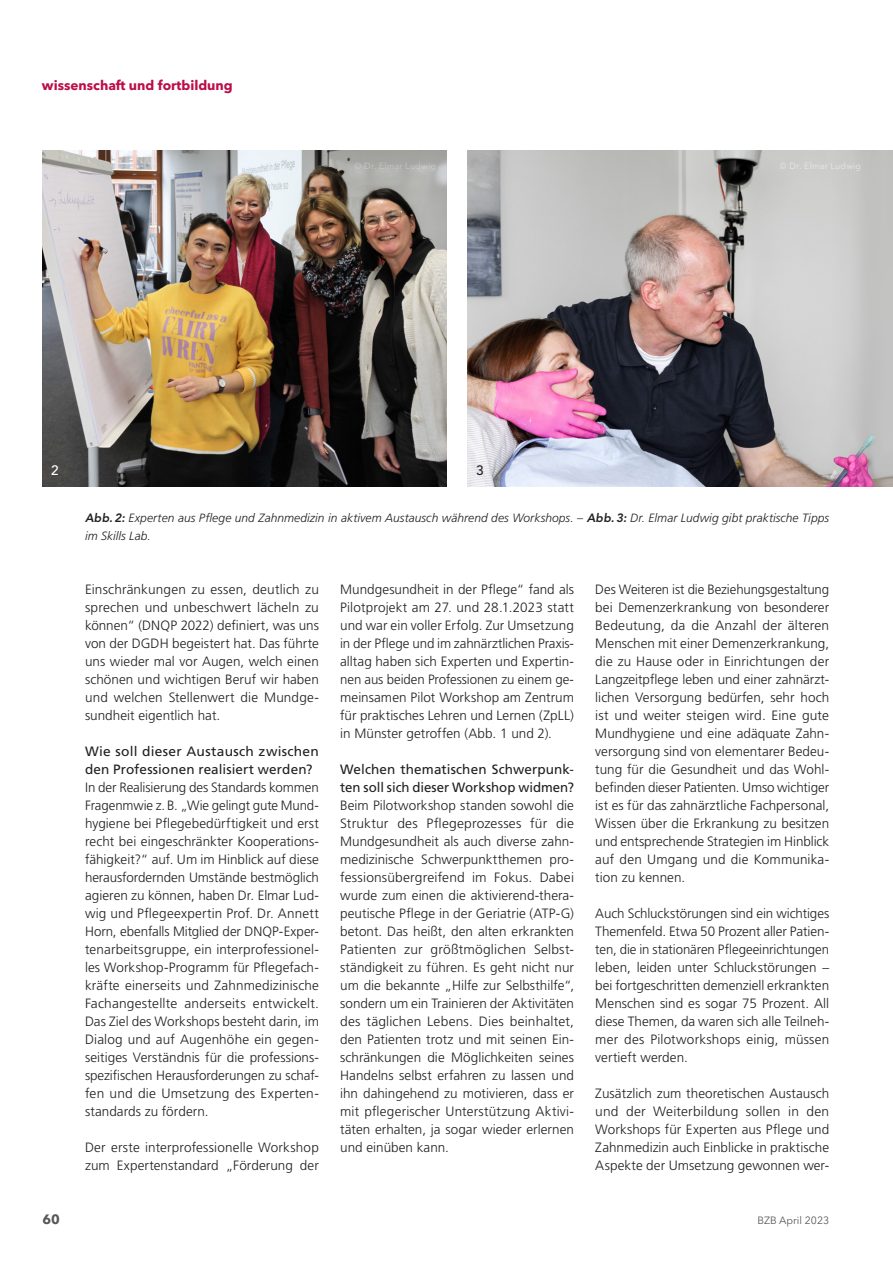
<style>
.page{position:relative;width:893px;height:1263px;background:#fff}
.page>*{position:absolute;margin:0;border:0;box-sizing:border-box;transform-origin:0 0}
.Content{font:300 13.5px/18px "Frutiger LT Std";letter-spacing:.005em;color:#231f20;text-align:justify}
.Content-2{font:13.5px/18px "Frutiger LT Std";letter-spacing:.01em;color:#231f20}
.t1{font:700 13.5px "Avenir Next LT Pro";color:#bc0d4a}
.t2{font:700 13.5px "Avenir Next LT Pro";color:#57585a}
.Picturenumber{font:500 13.5px "Avenir LT Std";color:#fff}
.Picturenumber-2{font:500 13.5px "Avenir LT Std";color:#231f20}
.t3{font:italic 300 12px/18px "Frutiger LT Std";letter-spacing:.005em;color:#231f20}
.t4{font:10.5px "Avenir Next LT Pro";color:#57585a}
.s1{font-family:"Avenir LT Std";font-weight:800}
</style>
<div class="page">
<img style="left:43px;top:151px;width:403px;height:335px">
<img style="left:468px;top:151px;width:425px;height:335px">
<p class="t1" style="left:42px;top:77px;width:192px">wissenschaft und fortbildung</p>
<p class="Picturenumber" style="left:51px;top:462px;width:9px">2</p>
<p class="Picturenumber-2" style="left:476px;top:462px;width:9px">3</p>
<p class="t3" style="left:85px;top:509px;width:746px"><span class="s1">Abb.2:</span> Experten aus Pflege und Zahnmedizin in aktivem Austausch während des Workshops. – <span class="s1">Abb.3:</span> Dr. Elmar Ludwig gibt praktische Tipps im Skills Lab.</p>
<p class="Content" style="left:85px;top:581px;width:235px">Einschränkungen zu essen, deutlich zu sprechen und unbeschwert lächeln zu können“ (DNQP 2022) definiert, was uns von der DGDH begeistert hat. Das führte uns wieder mal vor Augen, welch einen schönen und wichtigen Beruf wir haben und welchen Stellenwert die Mundge&shy;sundheit eigentlich hat.</p>
<p class="Content-2" style="left:85px;top:742px;width:235px">Wie soll dieser Austausch zwischen den Professionen realisiert werden?</p>
<p class="Content" style="left:85px;top:779px;width:235px">In der Realisierung des Standards kommen Fragenmwie z. B. „Wie gelingt gute Mund&shy;hygiene bei Pflegebedürftigkeit und erst recht bei eingeschränkter Kooperations&shy;fähigkeit?“ auf. Um im Hinblick auf diese herausfordernden Umstände bestmöglich agieren zu können, haben Dr. Elmar Lud&shy;wig und Pflegeexpertin Prof. Dr. Annett Horn, ebenfalls Mitglied der DNQP-Exper&shy;tenarbeitsgruppe, ein interprofessionel&shy;les Workshop-Programm für Pflegefach&shy;kräfte einerseits und Zahnmedizinische Fachangestellte anderseits entwickelt.<br>Das Ziel des Workshops besteht darin, im Dialog und auf Augenhöhe ein gegen&shy;seitiges Verständnis für die professions&shy;spezifischen Herausforderungen zu schaf&shy;fen und die Umsetzung des Experten&shy;standards zu fördern.</p>
<p class="Content" style="left:85px;top:1139px;width:235px">Der erste interprofessionelle Workshop zum Expertenstandard „Förderung der</p>
<p class="Content" style="left:340px;top:581px;width:235px">Mundgesundheit in der Pflege“ fand als Pilotprojekt am 27. und 28.1.2023 statt und war ein voller Erfolg. Zur Umsetzung in der Pflege und im zahnärztlichen Praxis&shy;alltag haben sich Experten und Expertin&shy;nen aus beiden Professionen zu einem ge&shy;meinsamen Pilot Workshop am Zentrum für praktisches Lehren und Lernen (ZpLL) in Münster getroffen (Abb. 1 und 2).</p>
<p class="Content-2" style="left:340px;top:760px;width:235px">Welchen thematischen Schwerpunk&shy;ten soll sich dieser Workshop widmen?</p>
<p class="Content" style="left:340px;top:797px;width:235px">Beim Pilotworkshop standen sowohl die Struktur des Pflegeprozesses für die Mundgesundheit als auch diverse zahn&shy;medizinische Schwerpunktthemen pro&shy;fessionsübergreifend im Fokus. Dabei wurde zum einen die aktivierend-thera&shy;peutische Pflege in der Geriatrie (ATP-G) betont. Das heißt, den alten erkrankten Patienten zur größtmöglichen Selbst&shy;ständigkeit zu führen. Es geht nicht nur um die bekannte „Hilfe zur Selbsthilfe“, sondern um ein Trainieren der Aktivitäten des täglichen Lebens. Dies beinhaltet, den Patienten trotz und mit seinen Ein&shy;schränkungen die Möglichkeiten seines Handelns selbst erfahren zu lassen und ihn dahingehend zu motivieren, dass er mit pflegerischer Unterstützung Aktivi&shy;täten erhalten, ja sogar wieder erlernen und einüben kann.</p>
<p class="Content" style="left:595px;top:581px;width:235px">Des Weiteren ist die Beziehungsgestaltung bei Demenzerkrankung von besonderer Bedeutung, da die Anzahl der älteren Menschen mit einer Demenzerkrankung, die zu Hause oder in Einrichtungen der Langzeitpflege leben und einer zahnärzt&shy;lichen Versorgung bedürfen, sehr hoch ist und weiter steigen wird. Eine gute Mundhygiene und eine adäquate Zahn&shy;versorgung sind von elementarer Bedeu&shy;tung für die Gesundheit und das Wohl&shy;befinden dieser Patienten. Umso wichtiger ist es für das zahnärztliche Fachpersonal, Wissen über die Erkrankung zu besitzen und entsprechende Strategien im Hinblick auf den Umgang und die Kommunika&shy;tion zu kennen.</p>
<p class="Content" style="left:595px;top:905px;width:235px">Auch Schluckstörungen sind ein wichtiges Themenfeld. Etwa 50 Prozent aller Patien&shy;ten, die in stationären Pflegeeinrichtungen leben, leiden unter Schluckstörungen – bei fortgeschritten demenziell erkrankten Menschen sind es sogar 75 Prozent. All diese Themen, da waren sich alle Teilneh&shy;mer des Pilotworkshops einig, müssen vertieft werden.</p>
<p class="Content" style="left:595px;top:1085px;width:235px">Zusätzlich zum theoretischen Austausch und der Weiterbildung sollen in den Workshops für Experten aus Pflege und Zahnmedizin auch Einblicke in praktische Aspekte der Umsetzung gewonnen wer-</p>
<p class="t2" style="left:43px;top:1211px;width:19px">60</p>
<p class="t4" style="left:757px;top:1214px;width:73px">BZB April 2023</p>
</div>
